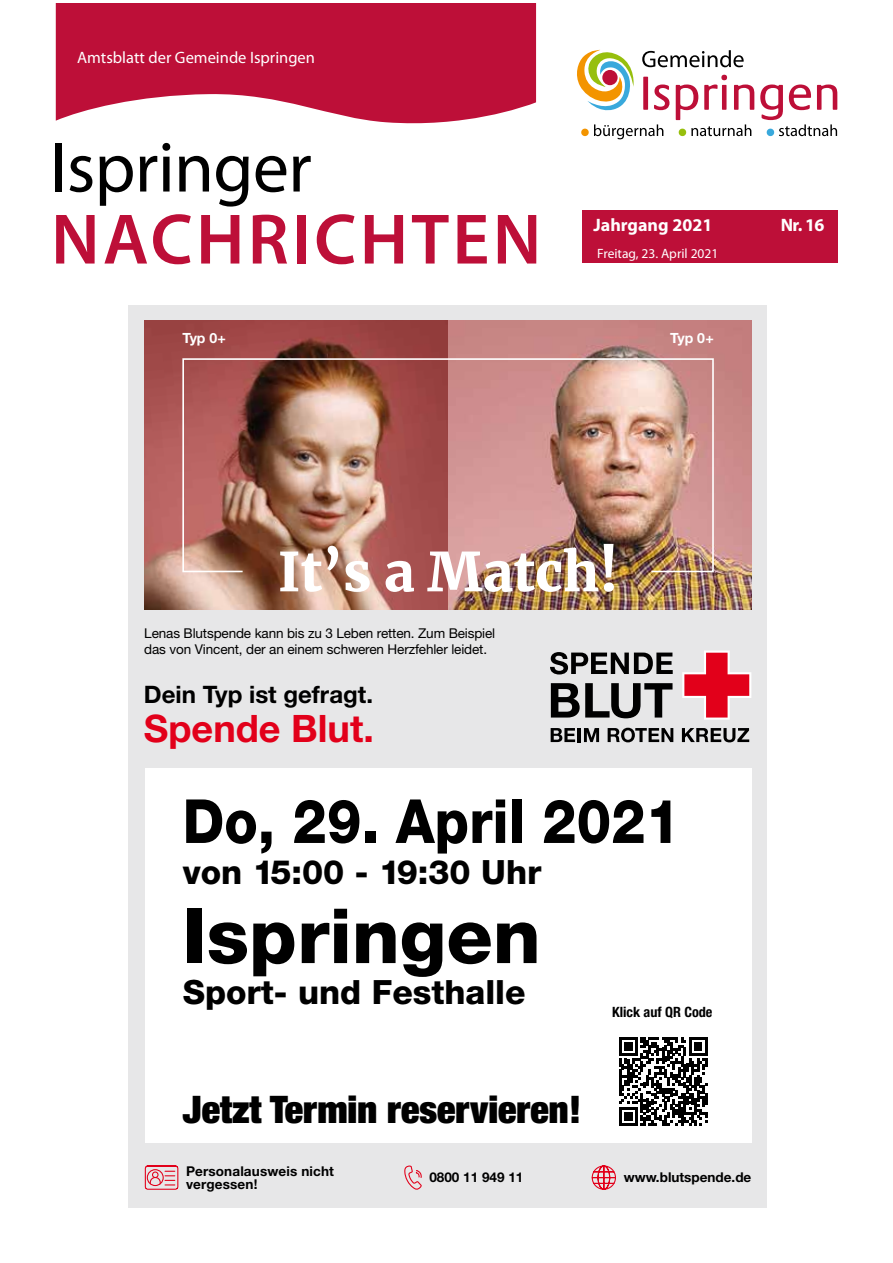
<style>
.page{position:relative;width:893px;height:1263px;background:#fff}
.page>*{position:absolute;margin:0;border:0;box-sizing:border-box;transform-origin:0 0}
.t1{font:800 76.05px "Helvetica Neue";color:#000}
.t2{font:600 72px "Myriad Pro";letter-spacing:.045em;color:#bd0f38}
.t3{font:72px "Myriad Pro";letter-spacing:-.01em;color:#000}
.t4{font:800 60.9px "Helvetica Neue";color:#000;scale:.9 1}
.t5{font:900 53.55px "Merriweather";color:#fff}
.t6{font:900 expanded 38.1px "Helvetica Neue";color:#000}
.t7{font:700 37.8px "Helvetica Neue LT Std";color:#e2001a}
.t8{font:800 33.45px "Helvetica Neue";color:#000}
.t9{font:700 24.15px "Helvetica Neue LT Std";color:#000}
.t10{font:700 18px "Myriad Pro";color:#fff}
.t11{font:16.5px "Myriad Pro";color:#fff}
.t12{font:700 condensed 14.25px "Helvetica Neue";color:#000}
.t13{font:700 14.1px "Helvetica Neue LT Std";letter-spacing:-.045em;color:#fff}
.t14{font:13.5px/16.2px "Helvetica Neue LT Std";letter-spacing:-.01em;color:#000}
.t15{font:700 13.5px/13.5px "Helvetica Neue LT Std";letter-spacing:.01em;color:#000}
.t16{font:13.5px "Myriad Pro";color:#fff}
</style>
<div class="page">
<svg style="left:56px;top:4px;width:480px;height:120px;background:#c52d51"></svg>
<div style="left:582px;top:210px;width:256px;height:53px;background:#bd0f38"></div>
<div style="left:643px;top:77px;width:5px;height:33px;background:#bd0f38"></div>
<svg style="left:654px;top:85px;width:15px;height:25px"></svg>
<svg style="left:642px;top:50px;width:102px;height:17px"></svg>
<svg style="left:577px;top:49px;width:57px;height:62px"></svg>
<div style="left:602px;top:70px;width:16px;height:15px;background:#bd0f38;border-radius:50%"></div>
<svg style="left:581px;top:124px;width:82px;height:15px"></svg>
<svg style="left:676px;top:75px;width:78px;height:61px"></svg>
<svg style="left:760px;top:85px;width:77px;height:51px"></svg>
<div style="left:129px;top:305px;width:638px;height:902px;background:#e7e7e8"></div>
<div style="left:145px;top:768px;width:606px;height:374px;background:#fff"></div>
<img style="left:145px;top:321px;width:606px;height:289px">
<img style="left:182px;top:357px;width:533px;height:216px">
<svg style="left:591px;top:1165px;width:25px;height:25px"></svg>
<svg style="left:144px;top:1165px;width:35px;height:25px"></svg>
<svg style="left:404px;top:1165px;width:18px;height:25px"></svg>
<svg style="left:682px;top:650px;width:69px;height:70px"></svg>
<svg style="left:550px;top:652px;width:123px;height:22px"></svg>
<svg style="left:551px;top:728px;width:24px;height:14px"></svg>
<hr style="left:578px;top:728px;width:3px;height:14px;background:#000">
<svg style="left:584px;top:728px;width:15px;height:14px"></svg>
<svg style="left:608px;top:728px;width:65px;height:14px"></svg>
<svg style="left:682px;top:728px;width:67px;height:14px"></svg>
<svg style="left:551px;top:683px;width:121px;height:35px"></svg>
<svg style="left:619px;top:1037px;width:88px;height:89px"></svg>
<p class="t11" style="left:77px;top:48px;width:239px">Amtsblatt der Gemeinde Ispringen</p>
<h2 class="t3" style="left:50px;top:123px;width:263px">Ispringer</h2>
<h2 class="t2" style="left:51px;top:194px;width:492px">NACHRICHTEN</h2>
<h3 class="t10" style="left:594px;top:213px;width:120px">Jahrgang 2021</h3>
<h3 class="t10" style="left:781px;top:213px;width:45px">Nr. 16</h3>
<p class="t16" style="left:597px;top:245px;width:123px">Freitag, 23. April 2021</p>
<p class="t13" style="left:182px;top:329px;width:45px">Typ 0+</p>
<p class="t13" style="left:670px;top:329px;width:45px">Typ 0+</p>
<h3 class="t5" style="left:278px;top:534px;width:342px">It’s a Match!</h3>
<p class="t14" style="left:144px;top:625px;width:352px">Lenas Blutspende kann bis zu 3 Leben retten. Zum Beispiel das von Vincent, der an einem schweren Herzfehler leidet.</p>
<h3 class="t9" style="left:144px;top:679px;width:231px">Dein Typ ist gefragt.</h3>
<h3 class="t7" style="left:144px;top:705px;width:232px">Spende Blut.</h3>
<h3 class="t4" style="left:183px;top:785px;width:554px">Do, 29. April 2021</h3>
<h3 class="t8" style="left:183px;top:852px;width:360px">von 15:00 - 19:30 Uhr</h3>
<h1 class="t1" style="left:183px;top:891px;width:360px">Ispringen</h1>
<h3 class="t8" style="left:183px;top:972px;width:344px">Sport- und Festhalle</h3>
<p class="t12" style="left:612px;top:1003px;width:102px">Klick auf QR Code</p>
<h3 class="t6" style="left:183px;top:1085px;width:400px">Jetzt Termin reservieren!</h3>
<p class="t15" style="left:186px;top:1164px;width:149px">Personalausweis nicht vergessen!</p>
<p class="t15" style="left:429px;top:1170px;width:96px">0800 11 949 11</p>
<p class="t15" style="left:624px;top:1170px;width:129px">www.blutspende.de</p>
</div>
